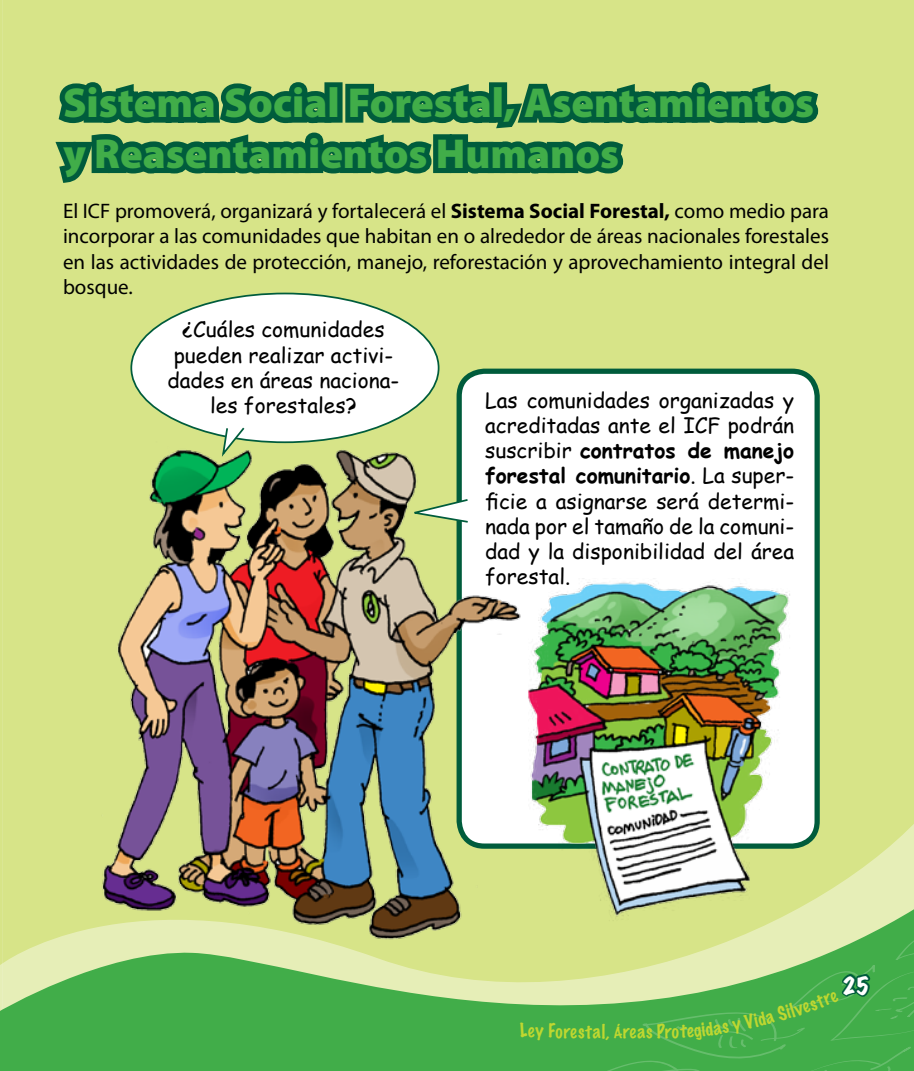
<style>
.page{position:relative;width:914px;height:1071px;background:#fff}
.page>*{position:absolute;margin:0;border:0;box-sizing:border-box;transform-origin:0 0}
.t1{font:900 42px/50.4px "Myriad Pro";color:#41ad49}
.t2{font:21px/25.2px "Comic Sans MS";color:#000;text-align:center}
.t3{font:21px/25.2px "Myriad Pro";color:#000;text-align:justify}
.t4{font:expanded 21px "Marker Felt";color:#fff}
.t5{font:100 17.5px "Marker Felt";letter-spacing:.035em;color:#bfd730}
.s1{font-weight:700}
</style>
<div class="page">
<div style="left:2px;top:0;width:912px;height:786px;background:#d7e488"></div>
<svg style="left:2px;top:786px;width:912px;height:103px;background:#d8e48e"></svg>
<svg style="left:2px;top:889px;width:912px;height:182px;background:#77c168"></svg>
<svg style="left:0;top:0;width:2px;height:1071px;background:#cfe186"></svg>
<svg style="left:50px;top:9px;width:774px;height:193px;background:#99bd72"></svg>
<div style="left:131px;top:294px;width:307px;height:148px;background:#fff;border-radius:50%"></div>
<div style="left:459px;top:371px;width:358px;height:475px;background:#fff;border-radius:25px"></div>
<div style="left:456px;top:369px;width:363px;height:480px;border:5px solid #005c3c;border-radius:25px"></div>
<img style="left:70px;top:420px;width:479px;height:529px">
<svg style="left:220px;top:426px;width:26px;height:34px"></svg>
<svg style="left:406px;top:498px;width:63px;height:26px"></svg>
<img style="left:518px;top:579px;width:275px;height:350px">
<svg style="left:568px;top:929px;width:346px;height:142px;background:#75c068"></svg>
<h1 class="t1" style="left:63px;top:78px;width:752px">Sistema Social Forestal, Asentamientos y Reasentamientos Humanos</h1>
<p class="t3" style="left:63px;top:198px;width:767px">El ICF promoverá, organizará y fortalecerá el <span class="s1">Sistema Social Forestal,</span> como medio para incorporar a las comunidades que habitan en o alrededor de áreas nacionales forestales en las actividades de protección, manejo, reforestación y aprovechamiento integral del bosque.</p>
<p class="t2" style="left:167px;top:317px;width:233px">¿Cuáles comunidades pueden realizar activi&shy;dades en áreas naciona&shy;les forestales?</p>
<p class="t2" style="left:485px;top:387px;width:310px;text-align:justify">Las comunidades organizadas y acreditadas ante el ICF podrán suscribir <span class="s1">contratos de manejo forestal comunitario</span>. La super&shy;ficie a asignarse será determi&shy;nada por el tamaño de la comuni&shy;dad y la disponibilidad del área forestal.</p>
<p class="t5" style="left:520px;top:1019px;width:153px">Ley Forestal, Áreas Pr</p>
<p class="t4" style="left:842px;top:970px;width:29px">25</p>
</div>
